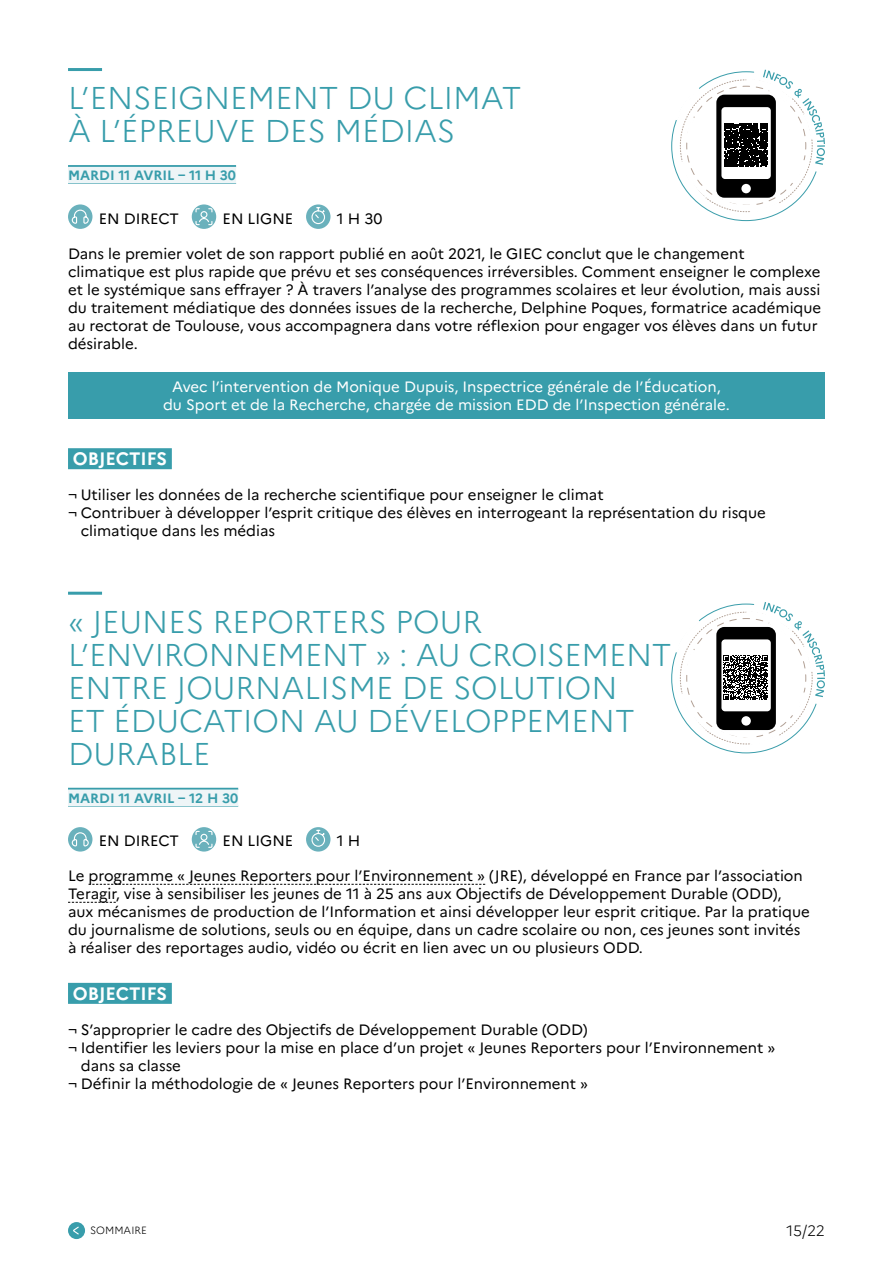
<style>
.page{position:relative;width:893px;height:1263px;background:#fff}
.page>*{position:absolute;margin:0;border:0;box-sizing:border-box;transform-origin:0 0}
.t1{font:300 31.5px/33px "Marianne";color:#389dab}
.t2{font:700 18px "Marianne";color:#fff}
.t3{font:15px/18px "Marianne";color:#000}
.t4{font:15px/18px "Marianne";color:#fff;text-align:center}
.t5{font:300 15px "Marianne";color:#000}
.t6{font:700 13.5px "Marianne";color:#389dab}
.t7{font:300 10.5px "Marianne";color:#000}
</style>
<div class="page">
<div style="left:68px;top:1222px;width:17px;height:17px;background:#389dab;border-radius:50%"></div>
<svg style="left:73px;top:1226px;width:6px;height:9px"></svg>
<hr style="left:68px;top:68px;width:34px;height:3px;background:#389dab">
<hr style="left:68px;top:165px;width:168px;height:2px;background:#389dab">
<hr style="left:68px;top:183px;width:168px;height:1px;background:#389dab">
<div style="left:68px;top:167px;width:168px;height:16px;background:#eef5f7"></div>
<div style="left:68px;top:448px;width:104px;height:21px;background:#389dab"></div>
<hr style="left:68px;top:592px;width:34px;height:3px;background:#389dab">
<hr style="left:68px;top:788px;width:170px;height:2px;background:#389dab">
<hr style="left:68px;top:806px;width:170px;height:1px;background:#389dab">
<div style="left:68px;top:789px;width:170px;height:17px;background:#eef5f7"></div>
<svg style="left:89px;top:884px;width:396px;height:1px"></svg>
<svg style="left:68px;top:902px;width:48px;height:1px"></svg>
<div style="left:68px;top:983px;width:104px;height:21px;background:#389dab"></div>
<svg style="left:671px;top:70px;width:154px;height:151px"></svg>
<div style="left:68px;top:204px;width:24px;height:25px;background:#6ab1bc;border-radius:50%"></div>
<svg style="left:71px;top:209px;width:18px;height:15px"></svg>
<div style="left:192px;top:204px;width:24px;height:25px;background:#6ab1bc;border-radius:50%"></div>
<svg style="left:195px;top:208px;width:18px;height:18px"></svg>
<div style="left:306px;top:204px;width:24px;height:25px;background:#6ab1bc;border-radius:50%"></div>
<svg style="left:311px;top:207px;width:14px;height:18px"></svg>
<div style="left:68px;top:372px;width:757px;height:47px;background:#389dab"></div>
<svg style="left:671px;top:602px;width:154px;height:152px"></svg>
<div style="left:68px;top:827px;width:24px;height:24px;background:#6ab1bc;border-radius:50%"></div>
<svg style="left:71px;top:832px;width:18px;height:15px"></svg>
<div style="left:192px;top:827px;width:24px;height:24px;background:#6ab1bc;border-radius:50%"></div>
<svg style="left:195px;top:830px;width:18px;height:18px"></svg>
<div style="left:306px;top:827px;width:24px;height:24px;background:#6ab1bc;border-radius:50%"></div>
<svg style="left:311px;top:829px;width:15px;height:18px"></svg>
<h1 class="t1" style="left:68px;top:82px;width:455px">L’ENSEIGNEMENT DU CLIMAT<br>À L’ÉPREUVE DES MÉDIAS</h1>
<p class="t6" style="left:68px;top:167px;width:170px">MARDI 11 AVRIL – 11 H 30</p>
<p class="t3" style="left:99px;top:209px;width:82px">EN DIRECT</p>
<p class="t3" style="left:223px;top:209px;width:72px">EN LIGNE</p>
<p class="t3" style="left:337px;top:209px;width:47px">1 H 30</p>
<p class="t3" style="left:68px;top:244px;width:755px">Dans le premier volet de son rapport publié en août 2021, le GIEC conclut que le changement climatique est plus rapide que prévu et ses conséquences irréversibles. Comment enseigner le complexe et le systémique sans effrayer ? À travers l’analyse des programmes scolaires et leur évolution, mais aussi du traitement médiatique des données issues de la recherche, Delphine Poques, formatrice académique au rectorat de Toulouse, vous accompagnera dans votre réflexion pour engager vos élèves dans un futur désirable.</p>
<p class="t4" style="left:163px;top:378px;width:568px">Avec l’intervention de Monique Dupuis, Inspectrice générale de l’Éducation, du Sport et de la Recherche, chargée de mission EDD de l’Inspection générale.</p>
<p class="t2" style="left:73px;top:448px;width:96px">OBJECTIFS</p>
<p class="t3" style="left:68px;top:486px;width:537px">¬ Utiliser les données de la recherche scientifique pour enseigner le climat</p>
<p class="t3" style="left:68px;top:504px;width:699px">¬ Contribuer à développer l’esprit critique des élèves en interrogeant la représentation du risque</p>
<p class="t3" style="left:81px;top:522px;width:196px">climatique dans les médias</p>
<h1 class="t1" style="left:68px;top:605px;width:605px">« JEUNES REPORTERS POUR<br>L’ENVIRONNEMENT » : AU CROISEMENT<br>ENTRE JOURNALISME DE SOLUTION<br>ET ÉDUCATION AU DÉVELOPPEMENT<br>DURABLE</h1>
<p class="t6" style="left:68px;top:790px;width:172px">MARDI 11 AVRIL – 12 H 30</p>
<p class="t3" style="left:99px;top:832px;width:82px">EN DIRECT</p>
<p class="t3" style="left:223px;top:832px;width:72px">EN LIGNE</p>
<p class="t3" style="left:337px;top:832px;width:25px">1 H</p>
<p class="t3" style="left:68px;top:867px;width:743px">Le programme « Jeunes Reporters pour l’Environnement » (JRE), développé en France par l’association Teragir, vise à sensibiliser les jeunes de 11 à 25 ans aux Objectifs de Développement Durable (ODD), aux mécanismes de production de l’Information et ainsi développer leur esprit critique. Par la pratique du journalisme de solutions, seuls ou en équipe, dans un cadre scolaire ou non, ces jeunes sont invités à réaliser des reportages audio, vidéo ou écrit en lien avec un ou plusieurs ODD.</p>
<p class="t2" style="left:73px;top:982px;width:96px">OBJECTIFS</p>
<p class="t3" style="left:68px;top:1020px;width:521px">¬ S’approprier le cadre des Objectifs de Développement Durable (ODD)</p>
<p class="t3" style="left:68px;top:1038px;width:709px">¬ Identifier les leviers pour la mise en place d’un projet « Jeunes Reporters pour l’Environnement »</p>
<p class="t3" style="left:81px;top:1056px;width:102px">dans sa classe</p>
<p class="t3" style="left:68px;top:1074px;width:522px">¬ Définir la méthodologie de « Jeunes Reporters pour l’Environnement »</p>
<p class="t7" style="left:90px;top:1224px;width:58px">SOMMAIRE</p>
<p class="t5" style="left:786px;top:1221px;width:40px">15/22</p>
</div>
